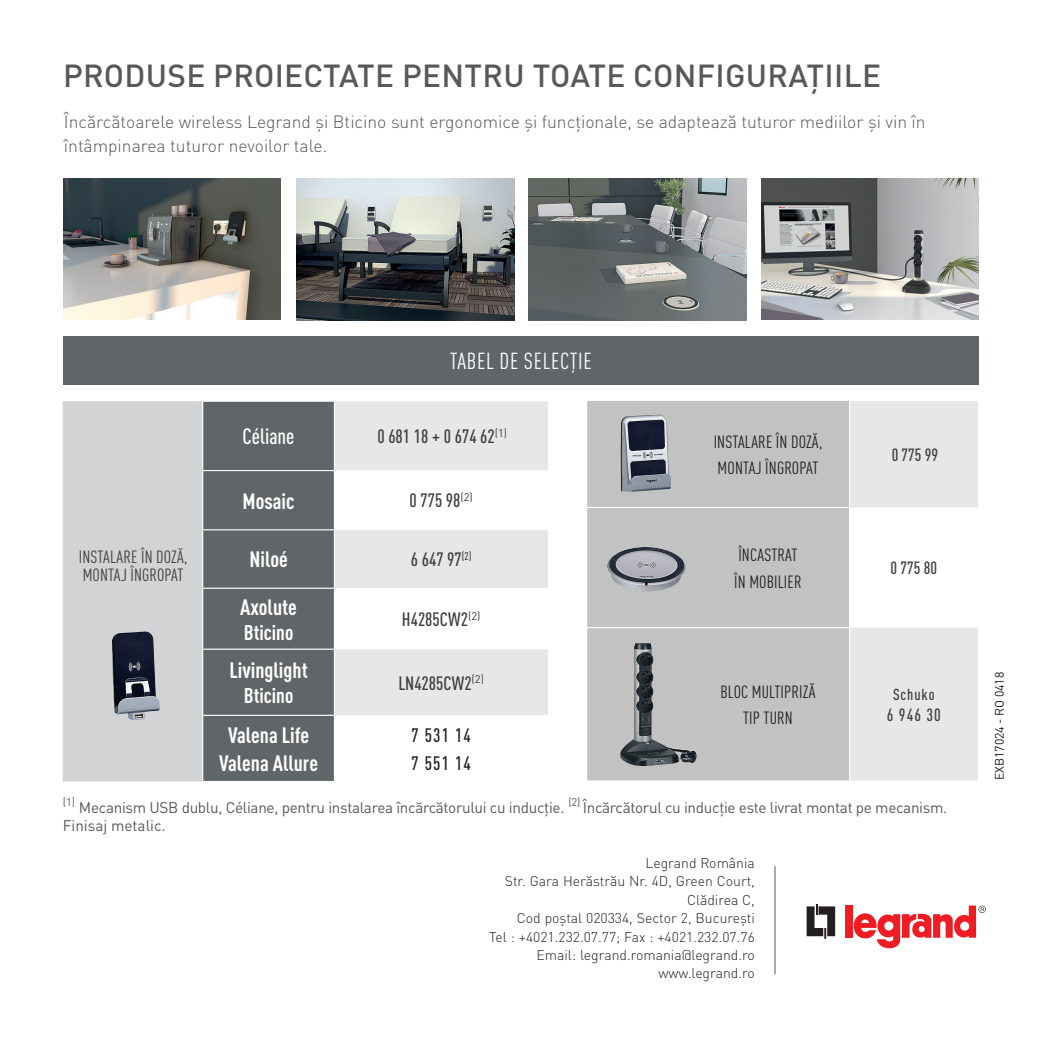
<style>
.page{position:relative;width:1042px;height:1042px;background:#fff}
.page>*{position:absolute;margin:0;border:0;box-sizing:border-box;transform-origin:0 0}
.t1{font:500 31.5px "DIN Pro";letter-spacing:.01em;color:#57585a}
.t2{font:condensed 22.93px "DIN Pro";letter-spacing:.03em;color:#fff}
.t3{font:700 condensed 21.88px/28px "DIN Pro";color:#fff;text-align:center}
.t4{font:500 condensed 21.88px "DIN Pro";color:#fff}
.t5{font:700 condensed 21px "DIN Pro";color:#fff}
.t6{font:500 condensed 19.25px/28px "DIN Pro";letter-spacing:.06em;color:#231f20}
.t7{font:500 condensed 19.07px "DIN Pro";color:#3e3e3f}
.t8{font:300 17.5px/24.5px "DIN Pro";color:#57585a}
.t9{font:condensed 17.5px "DIN Pro";letter-spacing:.01em;color:#231f20}
.t10{font:condensed 17.5px/17.5px "DIN Pro";letter-spacing:.01em;color:#3e3e3f}
.t11{font:500 condensed 17.5px "DIN Pro";color:#3e3e3f}
.t12{font:500 condensed 15.75px "DIN Pro";letter-spacing:.06em;color:#3e3e3f}
.t13{font:15.22px/18.4px "DIN Pro";letter-spacing:-.02em;color:#57585a}
.t14{font:300 14px/18.4px "DIN Pro";color:#231f20;text-align:right}
.t15{font:12.25px "DIN Pro";letter-spacing:-.01em;color:#231f20}
</style>
<div class="page">
<div style="left:63px;top:336px;width:916px;height:48px;background:#606667"></div>
<div style="left:63px;top:401px;width:139px;height:380px;background:#d2d3d5"></div>
<div style="left:203px;top:402px;width:131px;height:379px;background:#606667"></div>
<div style="left:335px;top:401px;width:213px;height:69px;background:#e6e8e8"></div>
<svg style="left:335px;top:530px;width:213px;height:185px;fill:#e6e8e8"></svg>
<hr style="left:202px;top:470px;width:133px;height:1px;background:#fff">
<hr style="left:202px;top:529px;width:133px;height:1px;background:#fff">
<hr style="left:202px;top:588px;width:133px;height:1px;background:#fff">
<hr style="left:202px;top:648px;width:133px;height:2px;background:#fff">
<hr style="left:202px;top:715px;width:133px;height:1px;background:#fff">
<div style="left:587px;top:401px;width:262px;height:379px;background:#c2c2c2"></div>
<svg style="left:850px;top:401px;width:128px;height:379px;fill:#e6e8e8"></svg>
<hr style="left:587px;top:507px;width:263px;height:1px;background:#fff">
<hr style="left:587px;top:627px;width:263px;height:1px;background:#fff">
<img style="left:620px;top:415px;width:51px;height:77px">
<img style="left:607px;top:547px;width:78px;height:44px">
<img style="left:620px;top:643px;width:76px;height:123px">
<img style="left:112px;top:631px;width:48px;height:89px">
<img style="left:296px;top:179px;width:218px;height:141px">
<img style="left:63px;top:179px;width:218px;height:141px">
<img style="left:761px;top:179px;width:218px;height:141px">
<img style="left:528px;top:179px;width:218px;height:141px">
<svg style="left:806px;top:904px;width:29px;height:35px"></svg>
<div style="left:845px;top:905px;width:7px;height:33px;background:#ee1d23"></div>
<svg style="left:854px;top:905px;width:132px;height:43px"></svg>
<hr style="left:774px;top:866px;width:1px;height:108px;background:#57585a">
<p class="t1" style="left:63px;top:50px;width:819px">PRODUSE PROIECTATE PENTRU TOATE CONFIGURAȚIILE</p>
<p class="t8" style="left:64px;top:108px;width:863px">Încărcătoarele wireless Legrand și Bticino sunt ergonomice și funcționale, se adaptează tuturor mediilor și vin în întâmpinarea tuturor nevoilor tale.</p>
<p class="t10" style="left:79px;top:547px;width:110px">INSTALARE ÎN DOZĂ,<br>MONTAJ ÎNGROPAT</p>
<p class="t2" style="left:450px;top:345px;width:144px">TABEL DE SELECȚIE</p>
<p class="t4" style="left:243px;top:420px;width:53px">Céliane</p>
<p class="t7" style="left:377px;top:422px;width:131px">0 681 18 + 0 674 62<sup>(1)</sup></p>
<p class="t3" style="left:243px;top:485px;width:53px">Mosaic</p>
<p class="t7" style="left:410px;top:487px;width:65px">0 775 98<sup>(2)</sup></p>
<p class="t3" style="left:249px;top:544px;width:40px">Niloé</p>
<p class="t7" style="left:411px;top:545px;width:62px">6 647 97<sup>(2)</sup></p>
<p class="t3" style="left:240px;top:591px;width:58px">Axolute</p>
<p class="t5" style="left:244px;top:616px;width:51px">Bticino</p>
<p class="t7" style="left:402px;top:605px;width:80px">H4285CW2<sup>(2)</sup></p>
<p class="t3" style="left:229px;top:654px;width:80px">Livinglight</p>
<p class="t5" style="left:244px;top:680px;width:51px">Bticino</p>
<p class="t7" style="left:398px;top:669px;width:87px">LN4285CW2<sup>(2)</sup></p>
<p class="t3" style="left:219px;top:719px;width:100px">Valena Life<br>Valena Allure</p>
<p class="t6" style="left:411px;top:719px;width:61px">7 531 14<br>7 551 14</p>
<p class="t9" style="left:713px;top:429px;width:110px">INSTALARE ÎN DOZĂ,</p>
<p class="t9" style="left:717px;top:455px;width:102px">MONTAJ ÎNGROPAT</p>
<p class="t9" style="left:738px;top:543px;width:61px">ÎNCASTRAT</p>
<p class="t9" style="left:734px;top:569px;width:69px">ÎN MOBILIER</p>
<p class="t9" style="left:720px;top:679px;width:96px">BLOC MULTIPRIZĂ</p>
<p class="t9" style="left:743px;top:705px;width:51px">TIP TURN</p>
<p class="t11" style="left:891px;top:442px;width:48px">0 775 99</p>
<p class="t11" style="left:890px;top:555px;width:48px">0 775 80</p>
<p class="t12" style="left:893px;top:682px;width:43px">Schuko</p>
<p class="t11" style="left:887px;top:701px;width:55px">6 946 30</p>
<p class="t13" style="left:63px;top:796px;width:886px"><sup>(1)</sup> Mecanism USB dublu, Céliane, pentru instalarea încărcătorului cu inducție. <sup>(2)</sup> Încărcătorul cu inducție este livrat montat pe mecanism.<br>Finisaj metalic.</p>
<p class="t14" style="left:645px;top:852px;width:111px">Legrand România</p>
<p class="t14" style="left:505px;top:871px;width:252px">Str. Gara Herăstrău Nr. 4D, Green Court,<br>Clădirea C,</p>
<p class="t14" style="left:517px;top:907px;width:240px">Cod poștal 020334, Sector 2, București</p>
<p class="t14" style="left:489px;top:926px;width:267px">Tel : +4021.232.07.77; Fax : +4021.232.07.76</p>
<p class="t14" style="left:536px;top:944px;width:220px">Email: legrand.romania@legrand.ro</p>
<p class="t14" style="left:658px;top:963px;width:98px">www.legrand.ro</p>
<p class="t15" style="left:990px;top:780px;width:110px;rotate:-90deg">EXB17024 - RO 0418</p>
</div>
